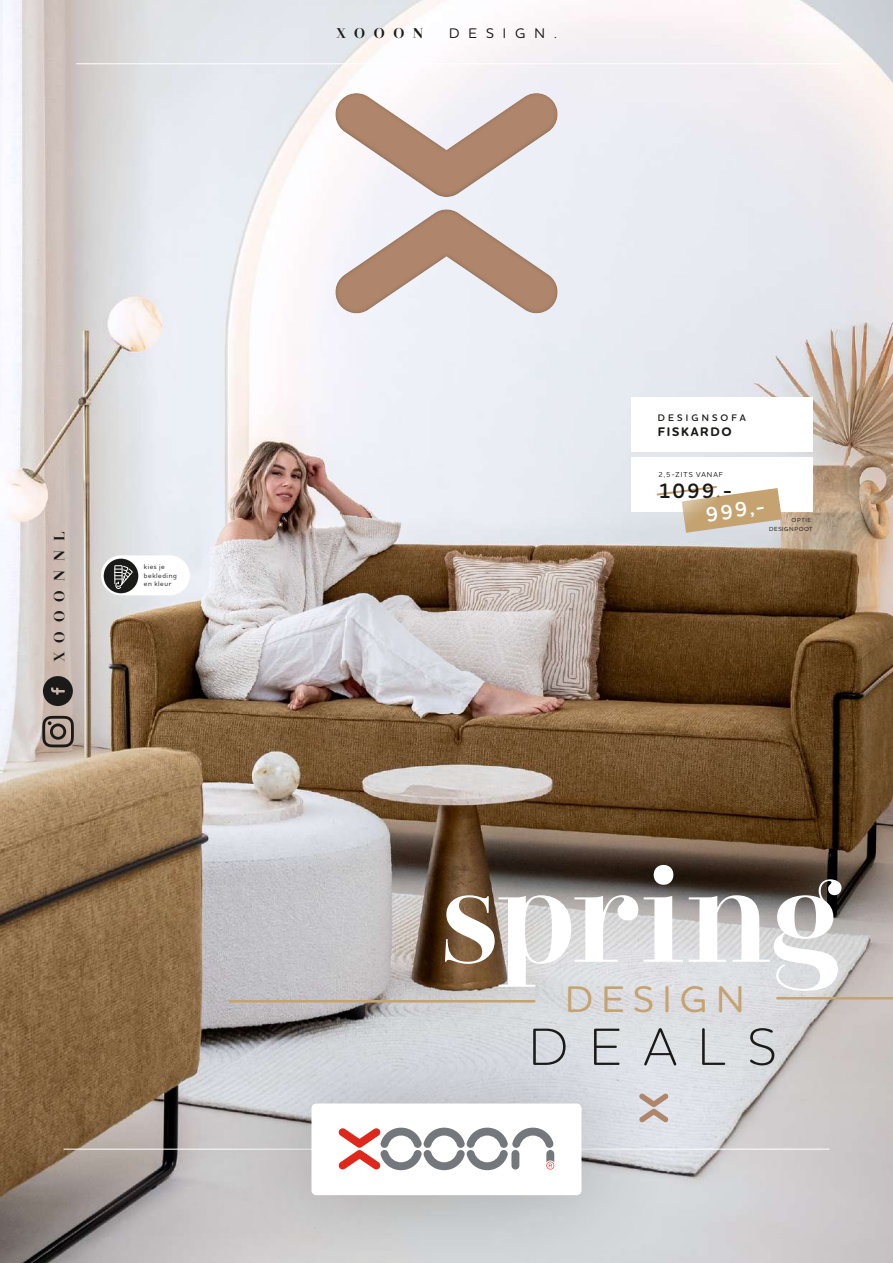
<style>
.page{position:relative;width:893px;height:1263px;background:#fff}
.page>*{position:absolute;margin:0;border:0;box-sizing:border-box;transform-origin:0 0}
.t1{font:500 128.7px "Didonesque";letter-spacing:-.015em;color:#fff}
.t2{font:300 53.25px "Houschka Rounded";letter-spacing:.405em;color:#1a1a18}
.t3{font:500 37.65px "Houschka Rounded";letter-spacing:.23em;color:#c4a371}
.t4{font:600 21.15px "Houschka Rounded";color:#1a1a18}
.t5{font:600 21.15px "Houschka Rounded";color:#fff}
.t6{font:500 14.85px "Didonesque";letter-spacing:.61em;color:#1a1a18}
.t7{font:500 14.1px "Houschka Rounded";letter-spacing:.635em;color:#1a1a18}
.t8{font:500 14.1px "Didonesque";letter-spacing:.6em;color:#1a1a18}
.t9{font:700 12.6px "Houschka Rounded";letter-spacing:.14em;color:#1a1a18}
.t10{font:600 9.75px "Houschka Rounded";letter-spacing:.32em;color:#1a1a18}
.t11{font:500 7.35px "Houschka Rounded";letter-spacing:.14em;color:#1a1a18}
.t12{font:500 6.9px/8.7px "Houschka Rounded";letter-spacing:.08em;color:#1a1a18}
.t13{font:500 6px/9px "Houschka Rounded";letter-spacing:.1em;color:#1a1a18;text-align:right}
</style>
<div class="page">
<img style="left:0;top:0;width:893px;height:1263px">
<hr style="left:64px;top:1149px;width:765px;height:1px;background:#fff">
<hr style="left:77px;top:63px;width:765px;height:1px;background:#fff">
<svg style="left:42px;top:716px;width:32px;height:31px"></svg>
<svg style="left:43px;top:676px;width:30px;height:30px"></svg>
<div style="left:321px;top:83px;width:249px;height:232px;background:#1a1a18;opacity:.3"></div>
<div style="left:218px;top:1008px;width:457px;height:255px;background:#1a1a18;opacity:.29"></div>
<div style="left:311px;top:1103px;width:270px;height:92px;background:#fff;border-radius:5px"></div>
<svg style="left:338px;top:1127px;width:216px;height:43px"></svg>
<div style="left:511px;top:1150px;width:8px;height:19px;background:#74777b;border-radius:4px"></div>
<svg style="left:639px;top:1093px;width:30px;height:30px"></svg>
<hr style="left:777px;top:997px;width:116px;height:2px;background:#c4a371">
<hr style="left:230px;top:1000px;width:304px;height:2px;background:#c4a371">
<div style="left:101px;top:555px;width:89px;height:40px;background:#fff;border-radius:20px"></div>
<div style="left:104px;top:559px;width:34px;height:34px;background:#1a1a18;border-radius:50%"></div>
<svg style="left:114px;top:565px;width:19px;height:24px"></svg>
<div style="left:631px;top:457px;width:182px;height:55px;background:#fff"></div>
<div style="left:631px;top:397px;width:182px;height:55px;background:#fff"></div>
<svg style="left:655px;top:486px;width:127px;height:47px"></svg>
<h3 class="t6" style="left:51px;top:662px;width:132px;rotate:-90deg">XOOONNL</h3>
<p class="t12" style="left:144px;top:562px;width:34px">kies je bekleding en kleur</p>
<h3 class="t8" style="left:336px;top:25px;width:88px">XOOON</h3>
<h3 class="t7" style="left:449px;top:24px;width:109px">DESIGN.</h3>
<h3 class="t10" style="left:658px;top:411px;width:89px">DESIGNSOFA</h3>
<h3 class="t9" style="left:658px;top:424px;width:76px">FISKARDO</h3>
<p class="t11" style="left:658px;top:469px;width:66px">2,5-ZITS VANAF</p>
<h3 class="t4" style="left:658px;top:477px;width:76px">1099,-</h3>
<h3 class="t5" style="left:704px;top:501px;width:62px;rotate:-8deg">999,-</h3>
<p class="t13" style="left:769px;top:516px;width:45px">OPTIE:<br>DESIGNPOOT</p>
<h1 class="t1" style="left:441px;top:848px;width:404px">spring</h1>
<h3 class="t3" style="left:565px;top:974px;width:180px">DESIGN</h3>
<h2 class="t2" style="left:529px;top:1011px;width:249px">DEALS</h2>
</div>
